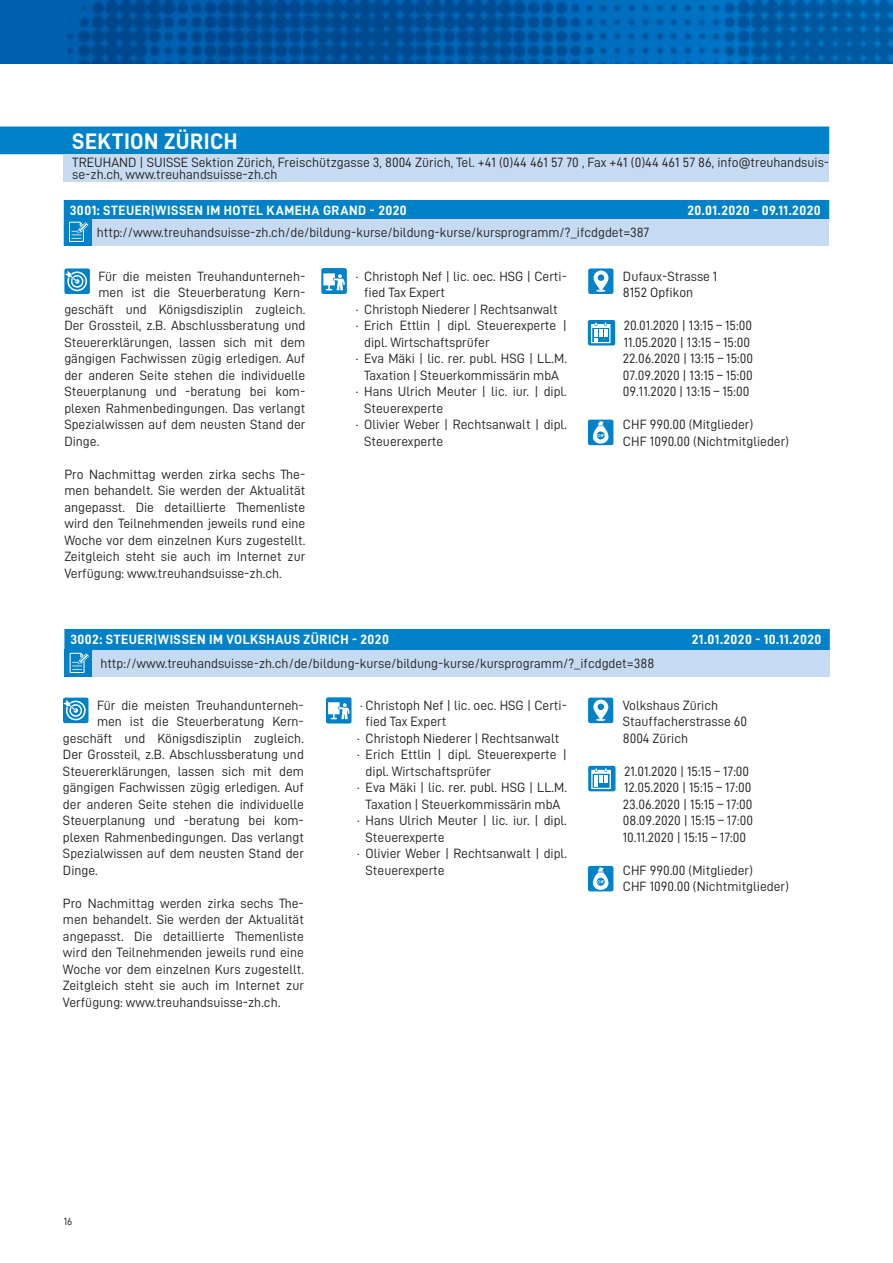
<style>
.page{position:relative;width:893px;height:1263px;background:#fff}
.page>*{position:absolute;margin:0;border:0;box-sizing:border-box;transform-origin:0 0}
.t1{font:22.5px "D DIN Bold";letter-spacing:.015em;color:#fff}
.t2{font:13.5px/16.5px "D DIN";color:#231f20}
.t3{font:13.5px "D DIN Bold";letter-spacing:.03em;color:#fff}
.t4{font:10.5px "D DIN";color:#231f20}
</style>
<div class="page">
<img style="left:0;top:0;width:893px;height:64px">
<div style="left:0;top:126px;width:829px;height:28px;background:#0081c8"></div>
<div style="left:64px;top:154px;width:765px;height:28px;background:#c6dbf1"></div>
<div style="left:64px;top:200px;width:765px;height:21px;background:#0081c8"></div>
<div style="left:64px;top:219px;width:765px;height:27px;background:#c6dbf1"></div>
<div style="left:64px;top:218px;width:27px;height:28px;background:#0081c8"></div>
<svg style="left:69px;top:222px;width:19px;height:20px"></svg>
<div style="left:64px;top:268px;width:26px;height:26px;background:#0081c8;border-radius:2px"></div>
<svg style="left:65px;top:271px;width:22px;height:20px"></svg>
<div style="left:321px;top:268px;width:26px;height:26px;background:#0081c8;border-radius:2px"></div>
<svg style="left:323px;top:273px;width:22px;height:17px"></svg>
<div style="left:588px;top:268px;width:25px;height:26px;background:#0081c8;border-radius:2px"></div>
<svg style="left:593px;top:270px;width:15px;height:22px"></svg>
<svg style="left:588px;top:320px;width:27px;height:25px"></svg>
<svg style="left:591px;top:322px;width:19px;height:21px"></svg>
<div style="left:588px;top:420px;width:25px;height:25px;background:#0081c8;border-radius:2px"></div>
<svg style="left:593px;top:421px;width:15px;height:23px"></svg>
<div style="left:64px;top:629px;width:766px;height:21px;background:#0081c8"></div>
<div style="left:64px;top:650px;width:766px;height:27px;background:#c6dbf1"></div>
<div style="left:64px;top:649px;width:28px;height:28px;background:#0081c8"></div>
<svg style="left:70px;top:653px;width:19px;height:20px"></svg>
<div style="left:63px;top:698px;width:25px;height:25px;background:#0081c8;border-radius:2px"></div>
<svg style="left:63px;top:700px;width:23px;height:20px"></svg>
<div style="left:326px;top:697px;width:25px;height:26px;background:#0081c8;border-radius:2px"></div>
<svg style="left:328px;top:702px;width:21px;height:17px"></svg>
<div style="left:588px;top:866px;width:25px;height:25px;background:#0081c8;border-radius:2px"></div>
<svg style="left:593px;top:867px;width:15px;height:23px"></svg>
<div style="left:588px;top:698px;width:25px;height:25px;background:#0081c8;border-radius:2px"></div>
<svg style="left:593px;top:700px;width:15px;height:21px"></svg>
<div style="left:588px;top:766px;width:27px;height:25px;background:#0081c8;border-radius:2px"></div>
<svg style="left:591px;top:768px;width:20px;height:21px"></svg>
<h1 class="t1" style="left:72px;top:129px;width:167px">SEKTION ZÜRICH</h1>
<p class="t2" style="left:72px;top:156px;width:758px;line-height:12px">TREUHAND | SUISSE Sektion Zürich, Freischützgasse 3, 8004 Zürich, Tel. +41 (0)44 461 57 70 , Fax +41 (0)44 461 57 86, info@treuhandsuis&shy;se-zh.ch, www.treuhandsuisse-zh.ch</p>
<p class="t3" style="left:70px;top:203px;width:338px">3001: STEUER|WISSEN IM HOTEL KAMEHA GRAND - 2020</p>
<p class="t3" style="left:687px;top:203px;width:135px">20.01.2020 - 09.11.2020</p>
<p class="t2" style="left:97px;top:224px;width:554px">http://www.treuhandsuisse-zh.ch/de/bildung-kurse/bildung-kurse/kursprogramm/?_ifcdgdet=387</p>
<p class="t2" style="left:98px;top:268px;width:208px">Für die meisten Treuhandunterneh-</p>
<p class="t2" style="left:98px;top:284px;width:208px">men ist die Steuerberatung Kern-</p>
<p class="t2" style="left:64px;top:301px;width:242px">geschäft und Königsdisziplin zugleich.</p>
<p class="t2" style="left:64px;top:317px;width:242px">Der Grossteil, z.B. Abschlussberatung und</p>
<p class="t2" style="left:64px;top:334px;width:242px">Steuererklärungen, lassen sich mit dem</p>
<p class="t2" style="left:64px;top:350px;width:242px">gängigen Fachwissen zügig erledigen. Auf</p>
<p class="t2" style="left:64px;top:367px;width:242px">der anderen Seite stehen die individuelle</p>
<p class="t2" style="left:64px;top:383px;width:242px">Steuerplanung und -beratung bei kom-</p>
<p class="t2" style="left:64px;top:400px;width:242px">plexen Rahmenbedingungen. Das verlangt</p>
<p class="t2" style="left:64px;top:416px;width:242px">Spezialwissen auf dem neusten Stand der</p>
<p class="t2" style="left:64px;top:433px;width:36px">Dinge.</p>
<p class="t2" style="left:64px;top:466px;width:242px;text-align:justify">Pro Nachmittag werden zirka sechs The&shy;men behandelt. Sie werden der Aktualität angepasst. Die detaillierte Themenliste wird den Teilnehmenden jeweils rund eine Woche vor dem einzelnen Kurs zugestellt.<br>Zeitgleich steht sie auch im Internet zur Verfügung: www.treuhandsuisse-zh.ch.</p>
<p class="t2" style="left:356px;top:268px;width:213px">· Christoph Nef | lic. oec. HSG | Certi-</p>
<p class="t2" style="left:364px;top:284px;width:82px">fied Tax Expert</p>
<p class="t2" style="left:356px;top:301px;width:204px">· Christoph Niederer | Rechtsanwalt</p>
<p class="t2" style="left:356px;top:317px;width:213px">· Erich Ettlin | dipl. Steuerexperte |</p>
<p class="t2" style="left:364px;top:334px;width:127px">dipl. Wirtschaftsprüfer</p>
<p class="t2" style="left:356px;top:350px;width:213px">· Eva Mäki | lic. rer. publ. HSG | LL.M.</p>
<p class="t2" style="left:364px;top:367px;width:196px">Taxation | Steuerkommissärin mbA</p>
<p class="t2" style="left:356px;top:383px;width:213px">· Hans Ulrich Meuter | lic. iur. | dipl.</p>
<p class="t2" style="left:364px;top:400px;width:81px">Steuerexperte</p>
<p class="t2" style="left:356px;top:416px;width:213px">· Olivier Weber | Rechtsanwalt | dipl.</p>
<p class="t2" style="left:364px;top:433px;width:81px">Steuerexperte</p>
<p class="t2" style="left:623px;top:268px;width:96px">Dufaux-Strasse 1<br>8152 Opfikon</p>
<p class="t2" style="left:623px;top:317px;width:132px">20.01.2020 | 13:15 – 15:00<br>11.05.2020 | 13:15 – 15:00<br>22.06.2020 | 13:15 – 15:00<br>07.09.2020 | 13:15 – 15:00<br>09.11.2020 | 13:15 – 15:00</p>
<p class="t2" style="left:623px;top:416px;width:168px">CHF 990.00 (Mitglieder)<br>CHF 1090.00 (Nichtmitglieder)</p>
<p class="t3" style="left:70px;top:632px;width:320px">3002: STEUER|WISSEN IM VOLKSHAUS ZÜRICH - 2020</p>
<p class="t3" style="left:692px;top:632px;width:131px">21.01.2020 - 10.11.2020</p>
<p class="t2" style="left:100px;top:655px;width:555px">http://www.treuhandsuisse-zh.ch/de/bildung-kurse/bildung-kurse/kursprogramm/?_ifcdgdet=388</p>
<p class="t2" style="left:97px;top:697px;width:208px">Für die meisten Treuhandunterneh-</p>
<p class="t2" style="left:97px;top:713px;width:208px">men ist die Steuerberatung Kern-</p>
<p class="t2" style="left:63px;top:730px;width:242px">geschäft und Königsdisziplin zugleich.</p>
<p class="t2" style="left:63px;top:746px;width:242px">Der Grossteil, z.B. Abschlussberatung und</p>
<p class="t2" style="left:63px;top:763px;width:242px">Steuererklärungen, lassen sich mit dem</p>
<p class="t2" style="left:63px;top:779px;width:242px">gängigen Fachwissen zügig erledigen. Auf</p>
<p class="t2" style="left:63px;top:796px;width:242px">der anderen Seite stehen die individuelle</p>
<p class="t2" style="left:63px;top:812px;width:242px">Steuerplanung und -beratung bei kom-</p>
<p class="t2" style="left:63px;top:829px;width:242px">plexen Rahmenbedingungen. Das verlangt</p>
<p class="t2" style="left:63px;top:845px;width:242px">Spezialwissen auf dem neusten Stand der</p>
<p class="t2" style="left:63px;top:862px;width:36px">Dinge.</p>
<p class="t2" style="left:63px;top:895px;width:242px;text-align:justify">Pro Nachmittag werden zirka sechs The&shy;men behandelt. Sie werden der Aktualität angepasst. Die detaillierte Themenliste wird den Teilnehmenden jeweils rund eine Woche vor dem einzelnen Kurs zugestellt.<br>Zeitgleich steht sie auch im Internet zur Verfügung: www.treuhandsuisse-zh.ch.</p>
<p class="t2" style="left:360px;top:697px;width:208px">· Christoph Nef | lic. oec. HSG | Certi-</p>
<p class="t2" style="left:366px;top:713px;width:82px">fied Tax Expert</p>
<p class="t2" style="left:357px;top:730px;width:204px">· Christoph Niederer | Rechtsanwalt</p>
<p class="t2" style="left:357px;top:746px;width:211px">· Erich Ettlin | dipl. Steuerexperte |</p>
<p class="t2" style="left:366px;top:763px;width:127px">dipl. Wirtschaftsprüfer</p>
<p class="t2" style="left:357px;top:779px;width:211px">· Eva Mäki | lic. rer. publ. HSG | LL.M.</p>
<p class="t2" style="left:366px;top:796px;width:196px">Taxation | Steuerkommissärin mbA</p>
<p class="t2" style="left:357px;top:812px;width:211px">· Hans Ulrich Meuter | lic. iur. | dipl.</p>
<p class="t2" style="left:366px;top:829px;width:81px">Steuerexperte</p>
<p class="t2" style="left:357px;top:845px;width:211px">· Olivier Weber | Rechtsanwalt | dipl.</p>
<p class="t2" style="left:366px;top:862px;width:81px">Steuerexperte</p>
<p class="t2" style="left:623px;top:697px;width:126px">Volkshaus Zürich<br>Stauffacherstrasse 60<br>8004 Zürich</p>
<p class="t2" style="left:623px;top:763px;width:132px">21.01.2020 | 15:15 – 17:00<br>12.05.2020 | 15:15 – 17:00<br>23.06.2020 | 15:15 – 17:00<br>08.09.2020 | 15:15 – 17:00<br>10.11.2020 | 15:15 – 17:00</p>
<p class="t2" style="left:623px;top:862px;width:168px">CHF 990.00 (Mitglieder)<br>CHF 1090.00 (Nichtmitglieder)</p>
<p class="t4" style="left:64px;top:1215px;width:10px">16</p>
</div>
